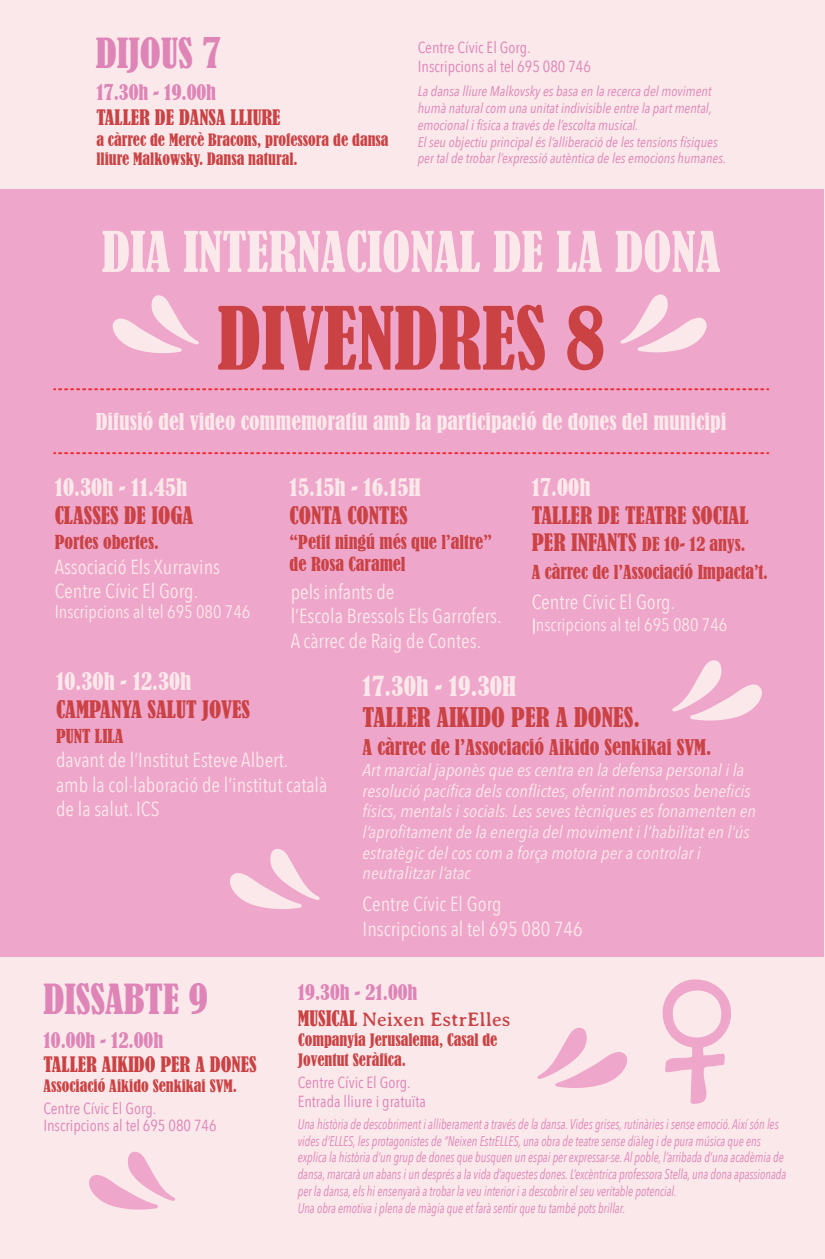
<style>
.page{position:relative;width:825px;height:1259px;background:#fff}
.page>*{position:absolute;margin:0;border:0;box-sizing:border-box;transform-origin:0 0}
.t1{font:condensed 80.8px "Bernard";color:#ca4244}
.t2{font:condensed 52.2px "Bernard";color:#fbe8ea}
.t3{font:condensed 38.8px "Bernard";color:#de84b7}
.t4{font:condensed 25.4px "Bernard";color:#ca4244}
.t5{font:condensed 25.4px "Bernard";color:#fbe8ea}
.t6{font:condensed 22.6px "Bernard";color:#ca4244}
.t7{font:condensed 22.6px "Bernard";color:#fbe8ea}
.t8{font:condensed 21.8px "Bernard";color:#fbe8ea}
.t9{font:20.4px/24.4px "Avenir Next Condensed";color:#fbe8ea}
.t10{font:condensed 20.4px "Bernard";color:#ca4244}
.t11{font:condensed 20px "Bernard";color:#ca4244}
.t12{font:condensed 20px "Bernard";color:#de84b7}
.t13{font:20px "Averia Serif";color:#ca4244}
.t14{font:condensed 18px/21.6px "Bernard";color:#ca4244}
.t15{font:18px "Avenir Next Condensed";color:#fbe8ea}
.t16{font:italic 17.2px/20.6px "Avenir Next Condensed";color:#fbe8ea;scale:1.08 1}
.t17{font:condensed 16px/19.2px "Bernard";color:#ca4244}
.t18{font:16px/19.2px "Avenir Next Condensed";color:#de84b7}
.t19{font:italic 14px/16.8px "Avenir Next Condensed";color:#de84b7;scale:.87 1}
.t20{font:italic 14px/16.8px "Avenir Next Condensed";color:#de84b7}
.s1{font-size:22.6px}
.s2{font-size:20.4px}
.s3{font-family:"Bernard";font-stretch:condensed}
</style>
<div class="page">
<div style="left:0;top:0;width:824px;height:1258px;background:#fbe8ea"></div>
<div style="left:0;top:189px;width:823px;height:767px;background:#eea6ca"></div>
<svg style="left:54px;top:452px;width:714px;height:2px"></svg>
<svg style="left:54px;top:388px;width:714px;height:2px"></svg>
<svg style="left:230px;top:849px;width:90px;height:59px"></svg>
<svg style="left:672px;top:660px;width:90px;height:60px"></svg>
<svg style="left:537px;top:1027px;width:90px;height:60px"></svg>
<svg style="left:112px;top:295px;width:87px;height:58px"></svg>
<svg style="left:89px;top:1151px;width:86px;height:58px"></svg>
<svg style="left:620px;top:294px;width:86px;height:58px"></svg>
<svg style="left:662px;top:979px;width:69px;height:125px"></svg>
<h3 class="t3" style="left:96px;top:30px;width:127px">DIJOUS 7</h3>
<p class="t18" style="left:417px;top:37px;width:175px">Centre Cívic El Gorg.<br>Inscripcions al tel 695 080 746</p>
<h3 class="t12" style="left:96px;top:81px;width:121px">17.30h - 19.00h</h3>
<p class="t20" style="left:417px;top:83px;width:310px">La dansa lliure Malkovsky es basa en la recerca del moviment humà natural com una unitat indivisible entre la part mental, emocional i física a través de l’escolta musical.<br>El seu objectiu principal és l’alliberació de les tensions físiques per tal de trobar l’expressió autèntica de les emocions humanes.</p>
<h3 class="t11" style="left:96px;top:105px;width:186px">TALLER DE DANSA LLIURE</h3>
<p class="t17" style="left:96px;top:130px;width:293px">a càrrec de Mercè Bracons, professora de dansa lliure Malkowsky. Dansa natural.</p>
<h2 class="t2" style="left:102px;top:221px;width:620px">DIA INTERNACIONAL DE LA DONA</h2>
<h1 class="t1" style="left:217px;top:291px;width:389px">DIVENDRES 8</h1>
<h3 class="t8" style="left:96px;top:408px;width:632px">Difusió del video commemoratiu amb la participació de dones del municipi</h3>
<h3 class="t7" style="left:55px;top:474px;width:134px">10.30h - 11.45h</h3>
<h3 class="t6" style="left:55px;top:502px;width:140px">CLASSES DE IOGA</h3>
<p class="t14" style="left:55px;top:531px;width:106px">Portes obertes.</p>
<h3 class="t9" style="left:55px;top:553px;width:167px">Associació Els Xurravins<br>Centre Cívic El Gorg.</h3>
<p class="t15" style="left:55px;top:596px;width:197px">Inscripcions al tel 695 080 746</p>
<h3 class="t7" style="left:56px;top:668px;width:137px">10.30h - 12.30h</h3>
<h3 class="t7" style="left:289px;top:474px;width:133px">15.15h - 16.15H</h3>
<h3 class="t6" style="left:289px;top:502px;width:120px">CONTA CONTES</h3>
<p class="t14" style="left:289px;top:531px;width:204px">“Petit ningú més que l’altre” de Rosa Caramel</p>
<h3 class="t9" style="left:290px;top:578px;width:212px">pels infants de<br>l’Escola Bressols Els Garrofers.<br>A càrrec de Raig de Contes.</h3>
<h3 class="t5" style="left:362px;top:671px;width:155px">17.30h - 19.30H</h3>
<h3 class="t7" style="left:531px;top:474px;width:60px">17.00h</h3>
<h3 class="t6" style="left:531px;top:502px;width:218px">TALLER DE TEATRE SOCIAL</h3>
<p class="t14" style="left:531px;top:530px;width:238px;line-height:28px"><span class="s1">PER INFANTS</span> DE 10- 12 anys.<br>A càrrec de l’Associació Impacta’t.</p>
<h3 class="t9" style="left:531px;top:589px;width:145px">Centre Cívic El Gorg.</h3>
<p class="t15" style="left:531px;top:609px;width:197px"><span class="s2">I</span>Inscripcions al tel 695 080 746</p>
<h3 class="t6" style="left:56px;top:696px;width:195px">CAMPANYA SALUT JOVES</h3>
<p class="t14" style="left:56px;top:725px;width:69px">PUNT LILA</p>
<h3 class="t9" style="left:56px;top:746px;width:273px">davant de l’Institut Esteve Albert.<br>amb la col·laboració de l’institut català de la salut. ICS</h3>
<h3 class="t4" style="left:362px;top:702px;width:279px">TALLER AIKIDO PER A DONES.</h3>
<h3 class="t10" style="left:362px;top:735px;width:350px">A càrrec de l’Associació Aikido Senkikai SVM.</h3>
<p class="t16" style="left:362px;top:759px;width:366px">Art marcial japonès que es centra en la defensa personal i la resolució pacífica dels conflictes, oferint nombrosos beneficis físics, mentals i socials. Les seves tècniques es fonamenten en l’aprofitament de la energia del moviment i l’habilitat en l’ús estratègic del cos com a força motora per a controlar i neutralitzar l’atac</p>
<h3 class="t9" style="left:362px;top:890px;width:221px">Centre Cívic El Gorg<br>Inscripcions al tel 695 080 746</h3>
<h3 class="t3" style="left:43px;top:976px;width:166px">DISSABTE 9</h3>
<h3 class="t12" style="left:43px;top:1028px;width:121px">10.00h - 12.00h</h3>
<h3 class="t11" style="left:43px;top:1052px;width:215px">TALLER AIKIDO PER A DONES</h3>
<p class="t17" style="left:43px;top:1076px;width:195px">Associació Aikido Senkikai SVM.</p>
<p class="t18" style="left:43px;top:1098px;width:175px;line-height:17px">Centre Cívic El Gorg.<br>Inscripcions al tel 695 080 746</p>
<h3 class="t12" style="left:297px;top:980px;width:121px">19.30h - 21.00h</h3>
<h3 class="t13" style="left:297px;top:1008px;width:214px"><span class="s3">MUSICAL</span> Neixen EstrElles</h3>
<p class="t17" style="left:298px;top:1030px;width:201px">Companyia Jerusalema, Casal de<br>Joventut Seràfica.</p>
<p class="t18" style="left:297px;top:1071px;width:130px">Centre Cívic El Gorg.<br>Entrada lliure i gratuïta</p>
<p class="t19" style="left:297px;top:1115px;width:563px">Una història de descobriment i alliberament a través de la dansa. Vides grises, rutinàries i sense emoció. Així són les vides d’ELLES, les protagonistes de “Neixen EstrELLES, una obra de teatre sense diàleg i de pura música que ens explica la història d’un grup de dones que busquen un espai per expressar-se. Al poble, l’arribada d’una acadèmia de dansa, marcarà un abans i un després a la vida d’aquestes dones. L’excèntrica professora Stella, una dona apassionada per la dansa, els hi ensenyarà a trobar la veu interior i a descobrir el seu veritable potencial.<br>Una obra emotiva i plena de màgia que et farà sentir que tu també pots brillar.</p>
</div>
